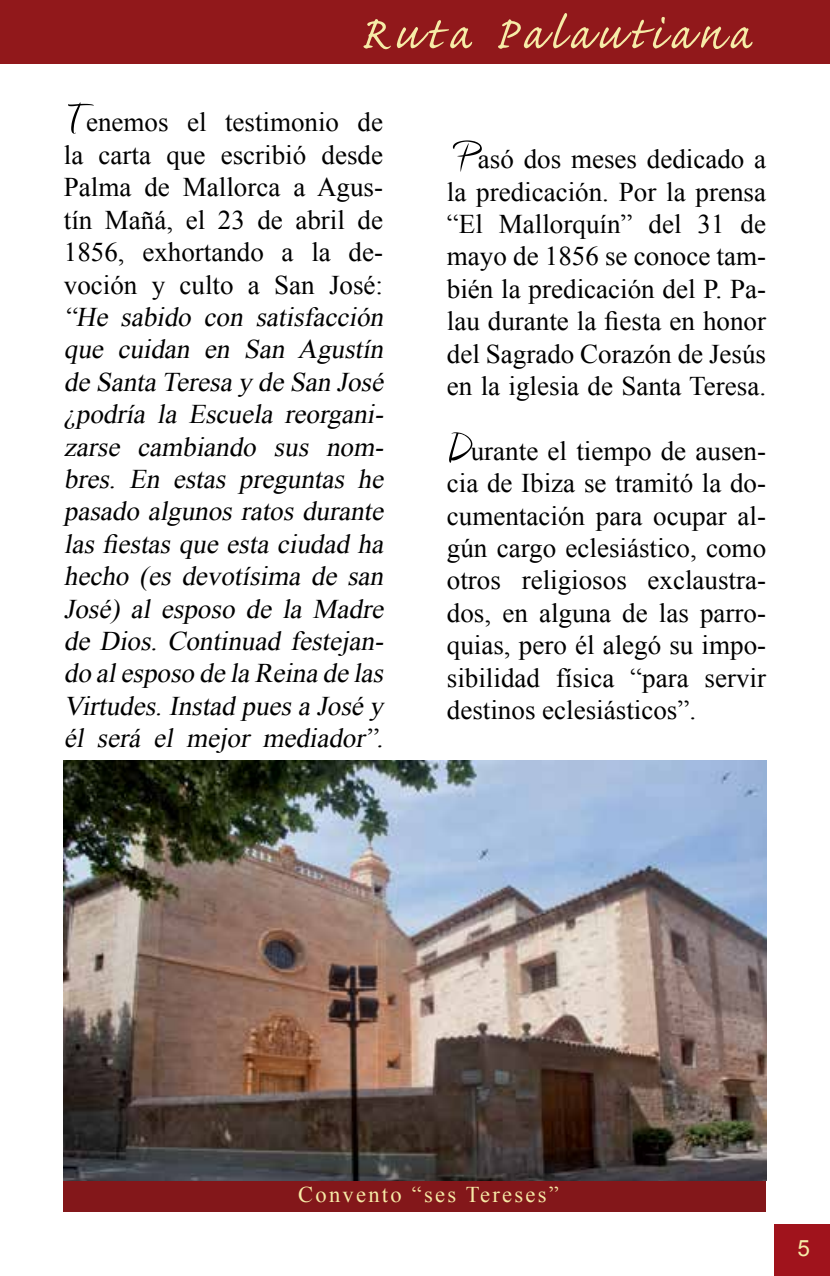
<style>
.page{position:relative;width:830px;height:1276px;background:#fff}
.page>*{position:absolute;margin:0;border:0;box-sizing:border-box;transform-origin:0 0}
.t1{font:58.5px "Caflisch Script Pro";letter-spacing:.1em;color:#f6eba7}
.t2{font:27px/32.4px "Times New Roman";color:#000;text-align:justify}
.t3{font:italic 27px/32.4px "Times New Roman";color:#000;text-align:justify}
.t4{font:22.5px "Times New Roman";letter-spacing:.1em;color:#f6eba7}
.t5{font:22.5px "Arial";color:#f6eba7}
.s1{font-family:"Amienne";font-size:54px}
</style>
<div class="page">
<div style="left:773px;top:1224px;width:56px;height:52px;background:#a0131c"></div>
<div style="left:0;top:0;width:829px;height:64px;background:#91181b"></div>
<div style="left:64px;top:1175px;width:701px;height:36px;background:#83171a"></div>
<img style="left:64px;top:761px;width:701px;height:419px">
<h1 class="t1" style="left:359px;top:3px;width:392px">Ruta Palautiana</h1>
<p class="t2" style="left:64px;top:106px;width:320px"><span class="s1">T</span>enemos el testimonio de la carta que escribió desde Palma de Mallorca a Agus&shy;tín Mañá, el 23 de abril de 1856, exhortando a la de&shy;voción y culto a San José:</p>
<p class="t3" style="left:64px;top:300px;width:327px">“He sabido con satisfacción que cuidan en San Agustín de Santa Teresa y de San José ¿podría la Escuela reorgani&shy;zarse cambiando sus nom&shy;bres. En estas preguntas he pasado algunos ratos durante las fiestas que esta ciudad ha hecho (es devotísima de san José) al esposo de la Madre de Dios. Continuad festej an&shy;do alesposo de la Reina de las Virtudes.Instad puesa José y él será el mej or mediador”.</p>
<p class="t2" style="left:446px;top:142px;width:320px;text-align:center"><span class="s1">P</span>asó dos meses dedicado a la predicación. Por la prensa “El Mallorquín” del 31 de mayo de 1856 se conoce tam&shy;bién la predicación del P. Pa&shy;lau durante la fiesta en honor del Sagrado Corazón de Jesús en la iglesia de Santa Teresa.</p>
<p class="t2" style="left:446px;top:434px;width:320px"><span class="s1">D</span>urante el tiempo de ausen&shy;cia de Ibiza se tramitó la do&shy;cumentación para ocupar al&shy;gún cargo eclesiástico, como otros religiosos exclaustra&shy;dos, en alguna de las parro&shy;quias, pero él alegó su impo&shy;sibilidad física “para servir destinos eclesiásticos”.</p>
<p class="t4" style="left:298px;top:1179px;width:262px">Convento “ses Tereses”</p>
<p class="t5" style="left:797px;top:1233px;width:14px">5</p>
</div>
